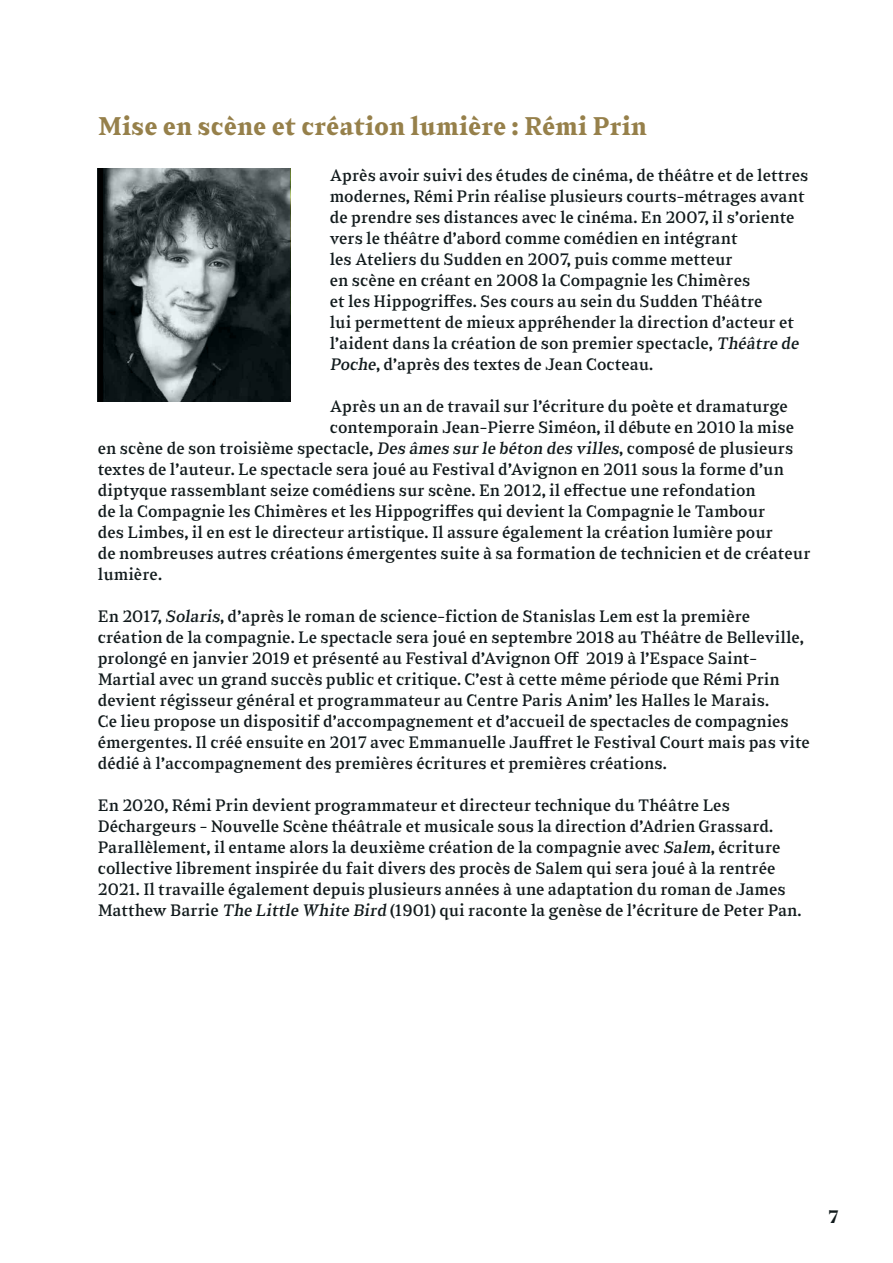
<style>
.page{position:relative;width:893px;height:1263px;background:#fff}
.page>*{position:absolute;margin:0;border:0;box-sizing:border-box;transform-origin:0 0}
.t1{font:700 25.5px "Sabre";color:#96804a}
.t2{font:700 18px "Sabre";color:#111a1c}
.t3{font:16.5px/21px "Sabre";color:#111a1c}
</style>
<div class="page">
<svg style="left:98px;top:168px;width:192px;height:234px;background:#485153"></svg>
<p class="t1" style="left:98px;top:111px;width:551px">Mise en scène et création lumière : Rémi Prin</p>
<p class="t3" style="left:330px;top:165px;width:480px">Après avoir suivi des études de cinéma, de théâtre et de lettres modernes, Rémi Prin réalise plusieurs courts-métrages avant de prendre ses distances avec le cinéma. En 2007, il s’oriente vers le théâtre d’abord comme comédien en intégrant<br>les Ateliers du Sudden en 2007, puis comme metteur<br>en scène en créant en 2008 la Compagnie les Chimères<br>et les Hippogriffes. Ses cours au sein du Sudden Théâtre<br>lui permettent de mieux appréhender la direction d’acteur et l’aident dans la création de son premier spectacle, Théâtre de Poche, d’après des textes de Jean Cocteau.</p>
<p class="t3" style="left:330px;top:396px;width:466px">Après un an de travail sur l’écriture du poète et dramaturge contemporain Jean-Pierre Siméon, il débute en 2010 la mise</p>
<p class="t3" style="left:98px;top:437px;width:714px">en scène de son troisième spectacle, Des âmes sur le béton des villes, composé de plusieurs textes de l’auteur. Le spectacle sera joué au Festival d’Avignon en 2011 sous la forme d’un diptyque rassemblant seize comédiens sur scène. En 2012, il effectue une refondation<br>de la Compagnie les Chimères et les Hippogriffes qui devient la Compagnie le Tambour<br>des Limbes, il en est le directeur artistique. Il assure également la création lumière pour<br>de nombreuses autres créations émergentes suite à sa formation de technicien et de créateur lumière.</p>
<p class="t3" style="left:98px;top:605px;width:714px">En 2017, Solaris, d’après le roman de science-fiction de Stanislas Lem est la première création de la compagnie. Le spectacle sera joué en septembre 2018 au Théâtre de Belleville, prolongé en janvier 2019 et présenté au Festival d’Avignon Off 2019 à l’Espace Saint-Martial avec un grand succès public et critique. C’est à cette même période que Rémi Prin devient régisseur général et programmateur au Centre Paris Anim’ les Halles le Marais.<br>Ce lieu propose un dispositif d’accompagnement et d’accueil de spectacles de compagnies émergentes. Il créé ensuite en 2017 avec Emmanuelle Jauffret le Festival Court mais pas vite dédié à l’accompagnement des premières écritures et premières créations.</p>
<p class="t3" style="left:98px;top:794px;width:705px">En 2020, Rémi Prin devient programmateur et directeur technique du Théâtre Les Déchargeurs - Nouvelle Scène théâtrale et musicale sous la direction d’Adrien Grassard.<br>Parallèlement, il entame alors la deuxième création de la compagnie avec Salem, écriture collective librement inspirée du fait divers des procès de Salem qui sera joué à la rentrée 2021. Il travaille également depuis plusieurs années à une adaptation du roman de James Matthew Barrie The Little White Bird (1901) qui raconte la genèse de l’écriture de Peter Pan.</p>
<p class="t2" style="left:828px;top:1206px;width:12px">7</p>
</div>
